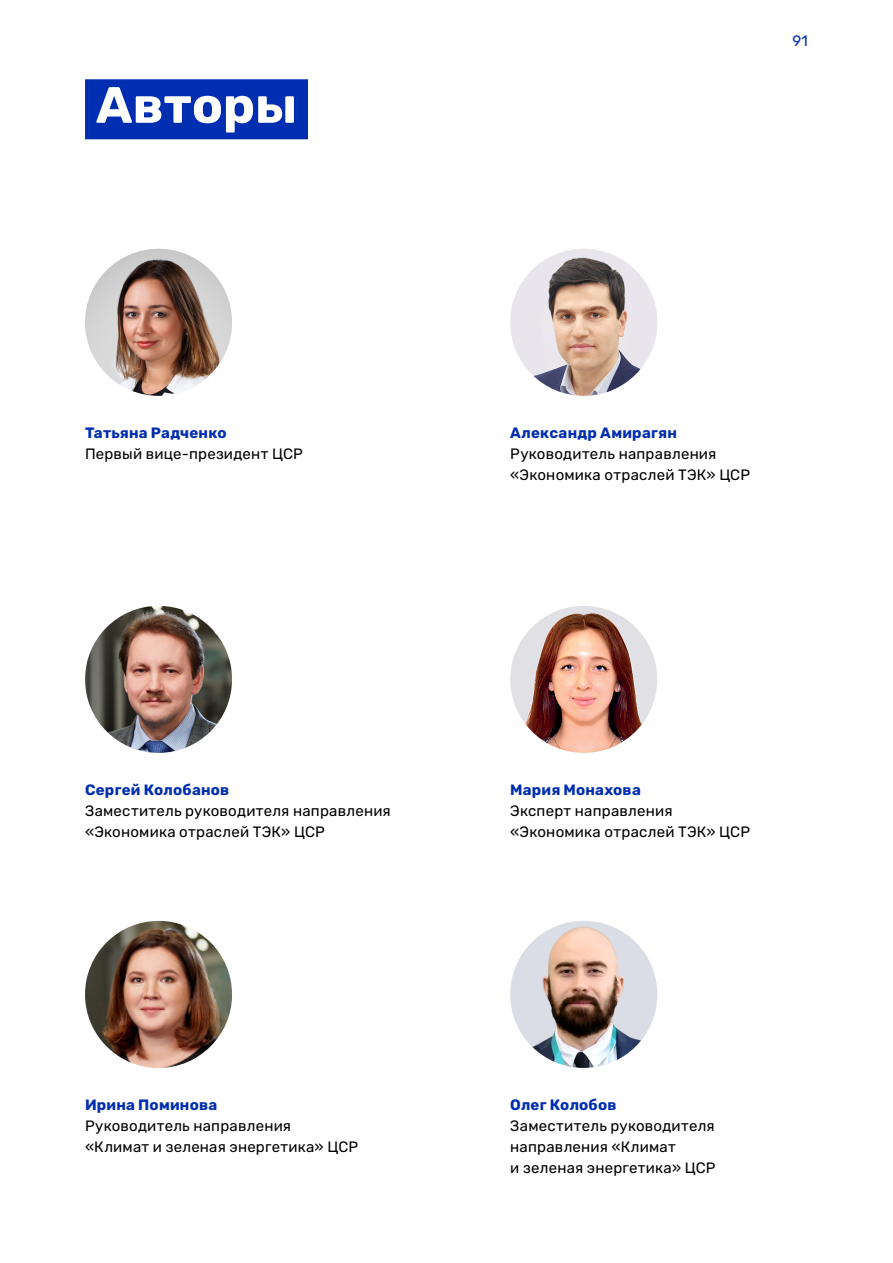
<style>
.page{position:relative;width:893px;height:1263px;background:#fff}
.page>*{position:absolute;margin:0;border:0;box-sizing:border-box;transform-origin:0 0}
.t1{font:700 51px "Rubik";color:#fff}
.t2{font:15px/21px "Rubik";letter-spacing:.015em;color:#000}
.t3{font:700 15px "Rubik";letter-spacing:.015em;color:#002eb0}
.t4{font:15px "Rubik";color:#002eb0}
</style>
<div class="page">
<img style="left:85px;top:249px;width:147px;height:147px;border-radius:73px">
<img style="left:510px;top:249px;width:147px;height:147px;border-radius:73px">
<img style="left:85px;top:921px;width:147px;height:147px;border-radius:73px">
<img style="left:510px;top:921px;width:147px;height:147px;border-radius:73px">
<div style="left:85px;top:79px;width:223px;height:60px;background:#002eb0"></div>
<img style="left:85px;top:606px;width:147px;height:147px;border-radius:73px">
<img style="left:510px;top:606px;width:147px;height:147px;border-radius:73px">
<h1 class="t1" style="left:96px;top:77px;width:203px">Авторы</h1>
<p class="t3" style="left:85px;top:424px;width:143px">Татьяна Радченко</p>
<p class="t2" style="left:85px;top:443px;width:219px">Первый вице-президент ЦСР</p>
<p class="t3" style="left:85px;top:781px;width:146px">Сергей Колобанов</p>
<p class="t2" style="left:85px;top:800px;width:307px">Заместитель руководителя направления «Экономика отраслей ТЭК» ЦСР</p>
<p class="t3" style="left:85px;top:1096px;width:134px">Ирина Поминова</p>
<p class="t2" style="left:85px;top:1115px;width:275px">Руководитель направления «Климат и зеленая энергетика» ЦСР</p>
<p class="t4" style="left:793px;top:32px;width:17px">91</p>
<p class="t3" style="left:510px;top:424px;width:168px">Александр Амирагян</p>
<p class="t2" style="left:510px;top:443px;width:241px">Руководитель направления «Экономика отраслей ТЭК» ЦСР</p>
<p class="t3" style="left:510px;top:781px;width:132px">Мария Монахова</p>
<p class="t2" style="left:510px;top:800px;width:241px">Эксперт направления «Экономика отраслей ТЭК» ЦСР</p>
<p class="t3" style="left:510px;top:1096px;width:108px">Олег Колобов</p>
<p class="t2" style="left:510px;top:1115px;width:207px">Заместитель руководителя направления «Климат<br>и зеленая энергетика» ЦСР</p>
</div>
